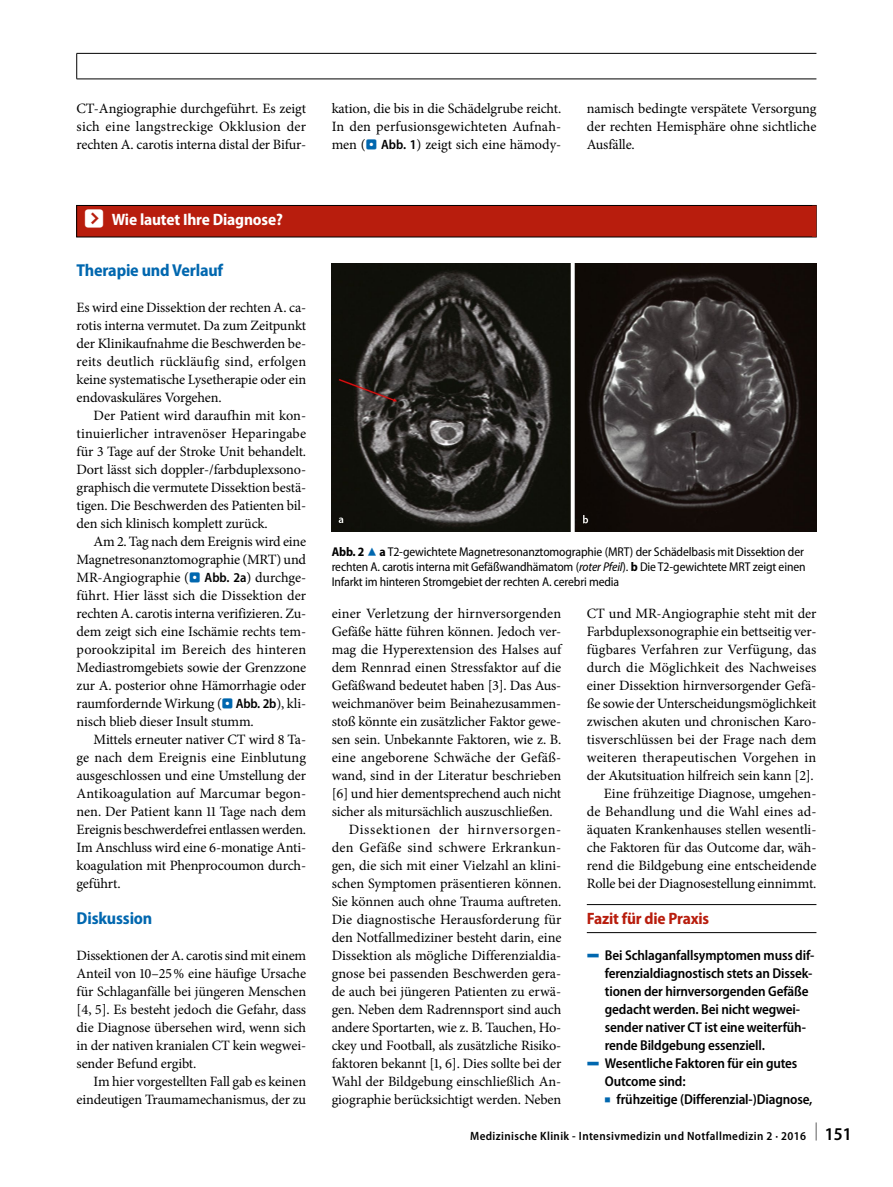
<style>
.page{position:relative;width:893px;height:1187px;background:#fff}
.page>*{position:absolute;margin:0;border:0;box-sizing:border-box;transform-origin:0 0}
.t1{font:700 semi-condensed 17.25px "Myriad Pro";letter-spacing:-.01em;color:#0067af}
.t2{font:700 semi-condensed 16.5px "Myriad Pro";letter-spacing:-.01em;color:#fff}
.t3{font:700 semi-condensed 16.5px "Myriad Pro";letter-spacing:-.01em;color:#b81d0d}
.t4{font:14.25px/18px "Minion Pro";letter-spacing:-.005em;color:#000;text-align:justify}
.t5{font:600 semi-condensed 14.25px "Myriad Pro";letter-spacing:-.01em;color:#000}
.t6{font:14.25px "Minion Pro";letter-spacing:.02em;color:#000}
.t7{font:14.25px "Minion Pro";letter-spacing:.045em;color:#000}
.t8{font:semi-condensed 12.75px/15px "Myriad Pro";letter-spacing:-.01em;color:#000}
.t9{font:12px "Myriad Pro Semibold Semi Cn 2";letter-spacing:.03em;color:#000}
.s1{font-family:"Blik Buttons";font-size:13.5px;color:#0067af}
.s2{font-family:"Myriad Pro";font-weight:600;font-stretch:semi-condensed;font-size:13.5px}
.s3{font-family:"S Buttons";font-weight:400;font-stretch:normal}
.s4{font-weight:700}
.s5{font-family:"Blik Buttons";font-stretch:normal;font-size:13.5px;color:#0067af}
.s6{font-style:italic}
.s7{font-family:"Blik Buttons";font-weight:400;font-stretch:normal;color:#0067af}
.s8{font-family:"Blik Buttons";font-weight:400;font-stretch:normal;font-size:13.5px;color:#0067af}
.s9{font-family:"Myriad Pro";font-weight:600;font-stretch:semi-condensed;font-size:18px}
</style>
<div class="page">
<hr style="left:587px;top:904px;width:229px;height:1px;background:#000">
<hr style="left:587px;top:932px;width:229px;height:1px;background:#000">
<img style="left:332px;top:263px;width:484px;height:269px">
<div style="left:77px;top:205px;width:739px;height:32px;background:#b81d0d"></div>
<div style="left:76px;top:205px;width:740px;height:32px;border:1px solid #000"></div>
<hr style="left:77px;top:79px;width:739px;height:1px;background:#000">
<svg style="left:76px;top:54px;width:1px;height:25px"></svg>
<hr style="left:77px;top:53px;width:739px;height:1px;background:#000">
<p class="t4" style="left:77px;top:100px;width:231px">CT-Angiographie durchgeführt. Es zeigt sich eine langstreckige Okklusion der rechten A. carotis interna distal der Bifur-</p>
<p class="t4" style="left:332px;top:100px;width:231px">kation, die bis in die Schädelgrube reicht.<br>In den perfusionsgewichteten Aufnah&shy;men (<span class="s1">.</span> <span class="s2">Abb. 1</span>) zeigt sich eine hämody-</p>
<p class="t4" style="left:587px;top:100px;width:231px">namisch bedingte verspätete Versorgung der rechten Hemisphäre ohne sichtliche Ausfälle.</p>
<p class="t2" style="left:85px;top:211px;width:199px"><span class="s3">D</span> Wie lautet Ihre Diagnose?</p>
<p class="t1" style="left:77px;top:260px;width:148px">Therapie und Verlauf</p>
<p class="t4" style="left:77px;top:298px;width:231px">Es wird eine Dissektion der rechten A. ca&shy;rotis interna vermutet. Da zum Zeitpunkt der Klinikaufnahme die Beschwerden be&shy;reits deutlich rückläufig sind, erfolgen keine systematische Lysetherapie oder ein endovaskuläres Vorgehen.</p>
<p class="t4" style="left:77px;top:406px;width:231px;text-indent:17px">Der Patient wird daraufhin mit kon&shy;tinuierlicher intravenöser Heparingabe für 3 Tage auf der Stroke Unit behandelt.<br>Dort lässt sich doppler-/farbduplexsono&shy;graphisch die vermutete Dissektion bestä&shy;tigen. Die Beschwerden des Patienten bil&shy;den sich klinisch komplett zurück.</p>
<p class="t4" style="left:77px;top:532px;width:231px;text-indent:17px">Am 2. Tag nach dem Ereignis wird eine Magnetresonanztomographie (MRT) und MR-Angiographie (<span class="s1">.</span> <span class="s2">Abb. 2a</span>) durchge&shy;führt. Hier lässt sich die Dissektion der rechten A. carotis interna verifizieren. Zu&shy;dem zeigt sich eine Ischämie rechts tem&shy;porookzipital im Bereich des hinteren Mediastromgebiets sowie der Grenzzone zur A. posterior ohne Hämorrhagie oder raumfordernde Wirkung (<span class="s1">.</span> <span class="s2">Abb. 2b</span>), kli&shy;nisch blieb dieser Insult stumm.</p>
<p class="t4" style="left:77px;top:730px;width:231px;text-indent:17px">Mittels erneuter nativer CT wird 8 Ta&shy;ge nach dem Ereignis eine Einblutung ausgeschlossen und eine Umstellung der Antikoagulation auf Marcumar begon&shy;nen. Der Patient kann 11 Tage nach dem Ereignis beschwerdefrei entlassen werden.<br>Im Anschluss wird eine 6-monatige Anti&shy;koagulation mit Phenprocoumon durch&shy;geführt.</p>
<p class="t1" style="left:77px;top:908px;width:77px">Diskussion</p>
<p class="t4" style="left:77px;top:946px;width:231px">Dissektionen der A. carotis sind mit einem Anteil von 10–25% eine häufige Ursache für Schlaganfälle bei jüngeren Menschen [4, 5]. Es besteht jedoch die Gefahr, dass die Diagnose übersehen wird, wenn sich in der nativen kranialen CT kein wegwei&shy;sender Befund ergibt.</p>
<p class="t4" style="left:77px;top:1072px;width:231px;text-align:right">Im hier vorgestellten Fall gab es keinen eindeutigen Traumamechanismus, der zu</p>
<p class="t8" style="left:332px;top:544px;width:475px"><span class="s4">Abb. 2</span> <span class="s5">8</span> <span class="s4">a</span> T2-gewichtete Magnetresonanztomographie (MRT) der Schädelbasis mit Dissektion der rechten A. carotis interna mit Gefäßwandhämatom (<span class="s6">roter Pfeil</span>). <span class="s4">b</span> Die T2-gewichtete MRT zeigt einen<br>Infarkt im hinteren Stromgebiet der rechten A. cerebri media</p>
<p class="t4" style="left:332px;top:604px;width:231px">einer Verletzung der hirnversorgenden</p>
<p class="t4" style="left:332px;top:622px;width:231px">Gefäße hätte führen können. Jedoch ver-</p>
<p class="t4" style="left:332px;top:640px;width:231px">mag die Hyperextension des Halses auf</p>
<p class="t4" style="left:332px;top:658px;width:231px">dem Rennrad einen Stressfaktor auf die</p>
<p class="t4" style="left:332px;top:676px;width:231px">Gefäßwand bedeutet haben [3]. Das Aus-</p>
<p class="t4" style="left:332px;top:694px;width:231px">weichmanöver beim Beinahezusammen-</p>
<p class="t4" style="left:332px;top:712px;width:231px">stoß könnte ein zusätzlicher Faktor gewe-</p>
<p class="t4" style="left:332px;top:730px;width:231px">sen sein. Unbekannte Faktoren, wie z. B.</p>
<p class="t4" style="left:332px;top:748px;width:231px">eine angeborene Schwäche der Gefäß-</p>
<p class="t4" style="left:332px;top:766px;width:231px">wand, sind in der Literatur beschrieben</p>
<p class="t4" style="left:332px;top:784px;width:231px">[6] und hier dementsprechend auch nicht</p>
<p class="t4" style="left:332px;top:802px;width:223px">sicher als mitursächlich auszuschließen.</p>
<p class="t7" style="left:349px;top:819px;width:214px">Dissektionen der hirnversorgen-</p>
<p class="t6" style="left:332px;top:837px;width:231px">den Gefäße sind schwere Erkrankun-</p>
<p class="t4" style="left:332px;top:856px;width:231px">gen, die sich mit einer Vielzahl an klini-</p>
<p class="t4" style="left:332px;top:874px;width:231px">schen Symptomen präsentieren können.</p>
<p class="t4" style="left:332px;top:892px;width:231px">Sie können auch ohne Trauma auftreten.</p>
<p class="t4" style="left:332px;top:910px;width:231px">Die diagnostische Herausforderung für</p>
<p class="t4" style="left:332px;top:928px;width:231px">den Notfallmediziner besteht darin, eine</p>
<p class="t4" style="left:332px;top:946px;width:231px">Dissektion als mögliche Differenzialdia-</p>
<p class="t4" style="left:332px;top:964px;width:231px">gnose bei passenden Beschwerden gera-</p>
<p class="t4" style="left:332px;top:982px;width:231px">de auch bei jüngeren Patienten zu erwä-</p>
<p class="t4" style="left:332px;top:1000px;width:231px">gen. Neben dem Radrennsport sind auch</p>
<p class="t4" style="left:332px;top:1018px;width:231px">andere Sportarten, wie z. B. Tauchen, Ho-</p>
<p class="t4" style="left:332px;top:1036px;width:231px">ckey und Football, als zusätzliche Risiko-</p>
<p class="t4" style="left:332px;top:1054px;width:231px">faktoren bekannt [1, 6]. Dies sollte bei der</p>
<p class="t4" style="left:332px;top:1072px;width:231px">Wahl der Bildgebung einschließlich An-</p>
<p class="t4" style="left:332px;top:1090px;width:231px">giographie berücksichtigt werden. Neben</p>
<p class="t4" style="left:587px;top:604px;width:231px;text-align:right">CT und MR-Angiographie steht mit der Farbduplexsonographie ein bettseitig ver&shy;fügbares Verfahren zur Verfügung, das durch die Möglichkeit des Nachweises einer Dissektion hirnversorgender Gefä&shy;ße sowie der Unterscheidungsmöglichkeit zwischen akuten und chronischen Karo&shy;tisverschlüssen bei der Frage nach dem weiteren therapeutischen Vorgehen in der Akutsituation hilfreich sein kann [2].<br>Eine frühzeitige Diagnose, umgehen&shy;de Behandlung und die Wahl eines ad&shy;äquaten Krankenhauses stellen wesentli&shy;che Faktoren für das Outcome dar, wäh&shy;rend die Bildgebung eine entscheidende Rolle bei der Diagnosestellung einnimmt.</p>
<p class="t3" style="left:587px;top:909px;width:124px">Fazit für die Praxis</p>
<p class="t5" style="left:587px;top:947px;width:229px"><span class="s7">5</span> Bei Schlaganfallsymptomen muss dif-</p>
<p class="t5" style="left:605px;top:965px;width:209px">ferenzialdiagnostisch stets an Dissek-</p>
<p class="t5" style="left:605px;top:983px;width:205px">tionen der hirnversorgenden Gefäße</p>
<p class="t5" style="left:605px;top:1001px;width:197px">gedacht werden. Bei nicht wegwei-</p>
<p class="t5" style="left:605px;top:1019px;width:203px">sender nativer CT ist eine weiterfüh-</p>
<p class="t5" style="left:605px;top:1037px;width:162px">rende Bildgebung essenziell.</p>
<p class="t5" style="left:587px;top:1055px;width:212px"><span class="s7">5</span> Wesentliche Faktoren für ein gutes</p>
<p class="t5" style="left:605px;top:1073px;width:82px">Outcome sind:</p>
<p class="t5" style="left:605px;top:1091px;width:209px"><span class="s8">z</span> frühzeitige (Differenzial-)Diagnose,</p>
<p class="t9" style="left:470px;top:1129px;width:383px">Medizinische Klinik - Intensivmedizin und Notfallmedizin 2 · 2016 <sup>|</sup> <span class="s9">151</span></p>
</div>
